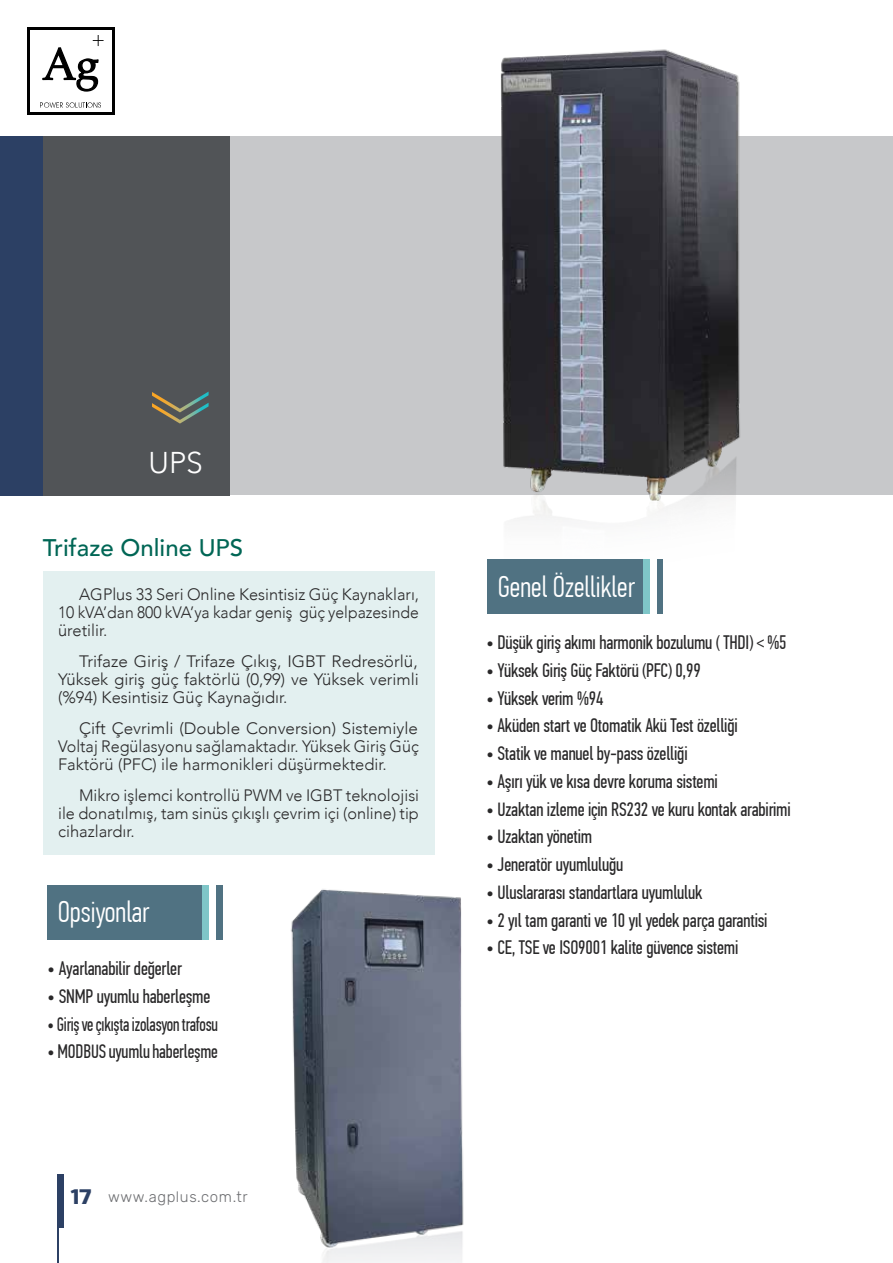
<style>
.page{position:relative;width:893px;height:1263px;background:#fff}
.page>*{position:absolute;margin:0;border:0;box-sizing:border-box;transform-origin:0 0}
.t1{font:300 30px "PF Din Text Comp Pro";color:#fff}
.t2{font:300 30px "Avenir";color:#fff}
.t3{font:500 24px "Avenir";color:#065}
.t4{font:19.5px "PF Din Text Comp Pro";letter-spacing:-.01em;color:#292829}
.t5{font:19.5px "PF Din Text Comp Pro";letter-spacing:-.01em;color:#292829;scale:.9 1}
.t6{font:300 16.5px/18px "Avenir";color:#292829;text-align:justify}
.t7{font:300 16.5px/18px "Avenir";color:#292829;text-align:justify;scale:1.04 1}
.t8{font:300 15px "Rubik";letter-spacing:.04em;color:#6d6e71}
.s1{font-family:"Russo One";font-weight:400;font-size:21px;color:#2c4064}
</style>
<div class="page">
<svg style="left:27px;top:27px;width:87px;height:87px"></svg>
<div style="left:30px;top:30px;width:81px;height:81px;background:#fff"></div>
<svg style="left:40px;top:102px;width:61px;height:6px"></svg>
<svg style="left:42px;top:35px;width:62px;height:57px"></svg>
<hr style="left:57px;top:1207px;width:1px;height:56px;background:#2c4064">
<div style="left:57px;top:1174px;width:6px;height:54px;background:#2c4064"></div>
<div style="left:230px;top:136px;width:663px;height:359px;background:#c7c8ca"></div>
<div style="left:0;top:136px;width:230px;height:359px;background:#515457"></div>
<div style="left:0;top:136px;width:43px;height:359px;background:#2c4064"></div>
<svg style="left:152px;top:391px;width:57px;height:32px"></svg>
<div style="left:43px;top:571px;width:391px;height:284px;background:#e3f0f0"></div>
<img style="left:500px;top:49px;width:240px;height:472px">
<img style="left:290px;top:889px;width:174px;height:374px">
<div style="left:47px;top:886px;width:176px;height:54px;background:#507282"></div>
<div style="left:202px;top:886px;width:7px;height:54px;background:#7fc6c8"></div>
<div style="left:209px;top:886px;width:7px;height:54px;background:#fff"></div>
<div style="left:487px;top:559px;width:176px;height:54px;background:#507282"></div>
<div style="left:643px;top:559px;width:7px;height:54px;background:#7fc6c8"></div>
<div style="left:650px;top:559px;width:7px;height:54px;background:#fff"></div>
<h1 class="t2" style="left:148px;top:444px;width:56px">UPS</h1>
<p class="t3" style="left:43px;top:527px;width:202px">Trifaze Online UPS</p>
<p class="t6" style="left:58px;top:586px;width:362px;text-indent:21px">AGPlus 33 Seri Online Kesintisiz Güç Kaynakları, 10 kVA’dan 800 kVA’ya kadar geniş güç yelpazesinde üretilir.</p>
<p class="t7" style="left:58px;top:652px;width:348px;text-indent:21px">Trifaze Giriş / Trifaze Çıkış, IGBT Redresörlü, Yüksek giriş güç faktörlü (0,99) ve Yüksek verimli (%94) Kesintisiz Güç Kaynağıdır.</p>
<p class="t6" style="left:58px;top:719px;width:362px;text-indent:21px">Çift Çevrimli (Double Conversion) Sistemiyle Voltaj Regülasyonu sağlamaktadır. Yüksek Giriş Güç Faktörü (PFC) ile harmonikleri düşürmektedir.</p>
<p class="t6" style="left:58px;top:786px;width:363px;text-indent:21px">Mikro işlemci kontrollü PWM ve IGBT teknolojisi ile donatılmış, tam sinüs çıkışlı çevrim içi (online) tip cihazlardır.</p>
<h1 class="t1" style="left:58px;top:894px;width:93px">Opsiyonlar</h1>
<p class="t4" style="left:47px;top:957px;width:136px">• Ayarlanabilir değerler</p>
<p class="t4" style="left:47px;top:985px;width:165px">• SNMP uyumlu haberleşme</p>
<p class="t5" style="left:47px;top:1013px;width:191px">• Giriş ve çıkışta izolasyon trafosu</p>
<p class="t4" style="left:47px;top:1040px;width:172px">• MODBUS uyumlu haberleşme</p>
<p class="t8" style="left:71px;top:1186px;width:178px"><span class="s1">17</span> www.agplus.com.tr</p>
<h1 class="t1" style="left:498px;top:569px;width:139px">Genel Özellikler</h1>
<p class="t4" style="left:486px;top:631px;width:302px">• Düşük giriş akımı harmonik bozulumu ( THDI) &lt; %5</p>
<p class="t4" style="left:486px;top:659px;width:216px">• Yüksek Giriş Güç Faktörü (PFC) 0,99</p>
<p class="t4" style="left:486px;top:687px;width:119px">• Yüksek verim %94</p>
<p class="t4" style="left:486px;top:714px;width:253px">• Aküden start ve Otomatik Akü Test özelliği</p>
<p class="t4" style="left:486px;top:742px;width:203px">• Statik ve manuel by-pass özelliği</p>
<p class="t4" style="left:486px;top:770px;width:233px">• Aşırı yük ve kısa devre koruma sistemi</p>
<p class="t4" style="left:486px;top:798px;width:306px">• Uzaktan izleme için RS232 ve kuru kontak arabirimi</p>
<p class="t4" style="left:486px;top:825px;width:108px">• Uzaktan yönetim</p>
<p class="t4" style="left:486px;top:853px;width:139px">• Jeneratör uyumluluğu</p>
<p class="t4" style="left:486px;top:881px;width:218px">• Uluslararası standartlara uyumluluk</p>
<p class="t4" style="left:486px;top:909px;width:283px">• 2 yıl tam garanti ve 10 yıl yedek parça garantisi</p>
<p class="t4" style="left:486px;top:936px;width:254px">• CE, TSE ve ISO9001 kalite güvence sistemi</p>
</div>
